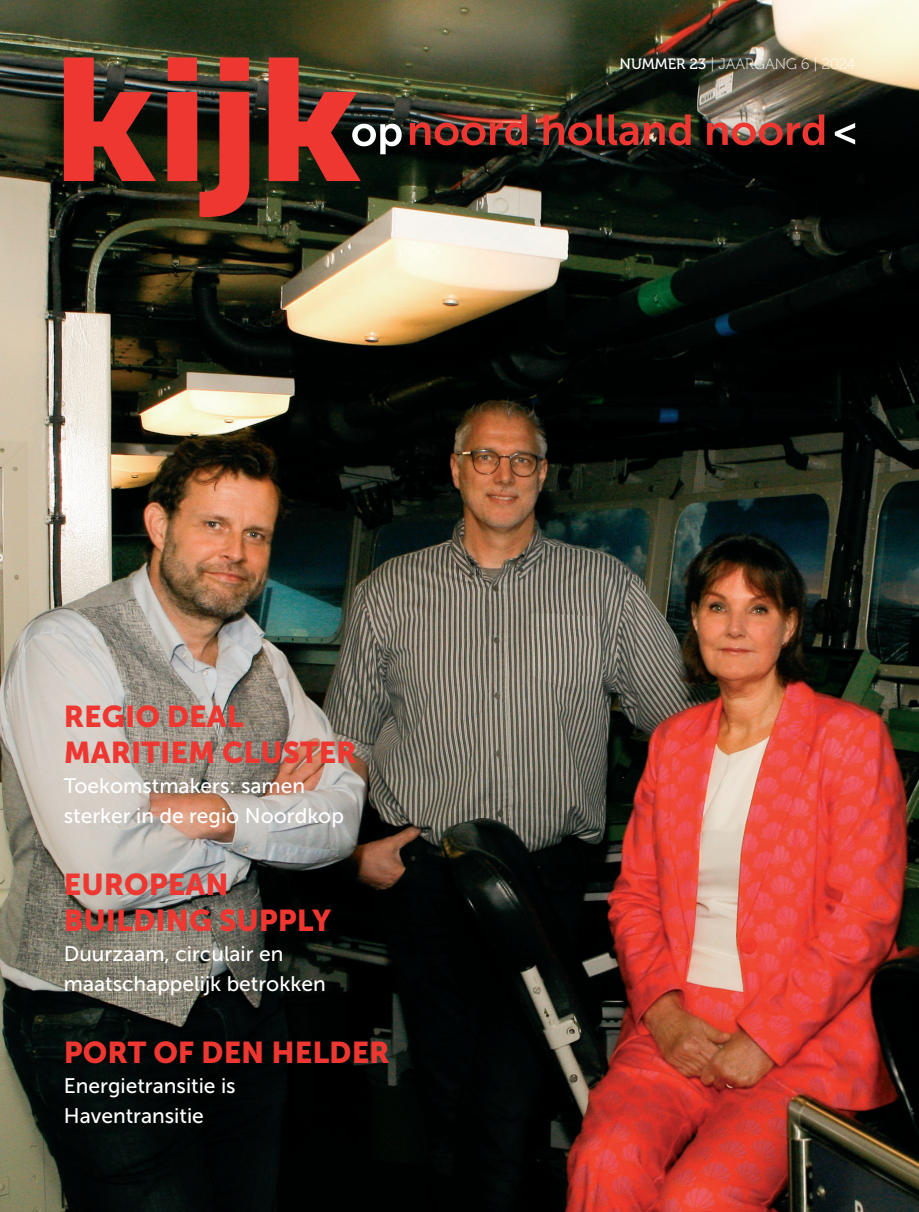
<style>
.page{position:relative;width:919px;height:1212px;background:#fff}
.page>*{position:absolute;margin:0;border:0;box-sizing:border-box;transform-origin:0 0}
.t1{font:30px/36px "Museo Sans 900";color:#ee3731}
.t2{font:21px/30px "Museo Sans 500";color:#fff}
.t3{font:15px "Museo 100";color:#fff}
.s1{font-family:"Museo 500"}
</style>
<div class="page">
<img style="left:0;top:0;width:918px;height:1212px">
<svg style="left:834px;top:123px;width:21px;height:21px"></svg>
<img style="left:410px;top:114px;width:117px;height:31px">
<svg style="left:543px;top:114px;width:95px;height:31px"></svg>
<svg style="left:644px;top:114px;width:46px;height:31px"></svg>
<img style="left:707px;top:114px;width:117px;height:31px">
<img style="left:64px;top:57px;width:92px;height:124px">
<svg style="left:167px;top:57px;width:82px;height:160px"></svg>
<img style="left:269px;top:57px;width:132px;height:124px">
<p class="t3" style="left:619px;top:56px;width:237px"><span class="s1">NUMMER 23</span> | JAARGANG 6 | 2024</p>
<h1 class="t1" style="left:64px;top:698px;width:294px">REGIO DEAL<br>MARITIEM CLUSTER</h1>
<p class="t2" style="left:64px;top:770px;width:282px">Toekomstmakers: samen sterker in de regio Noordkop</p>
<h1 class="t1" style="left:64px;top:866px;width:269px">EUROPEAN<br>BUILDING SUPPLY</h1>
<p class="t2" style="left:64px;top:938px;width:263px">Duurzaam, circulair en maatschappelijk betrokken</p>
<h1 class="t1" style="left:64px;top:1034px;width:327px">PORT OF DEN HELDER</h1>
<p class="t2" style="left:64px;top:1070px;width:173px">Energietransitie is<br>Haventransitie</p>
</div>
